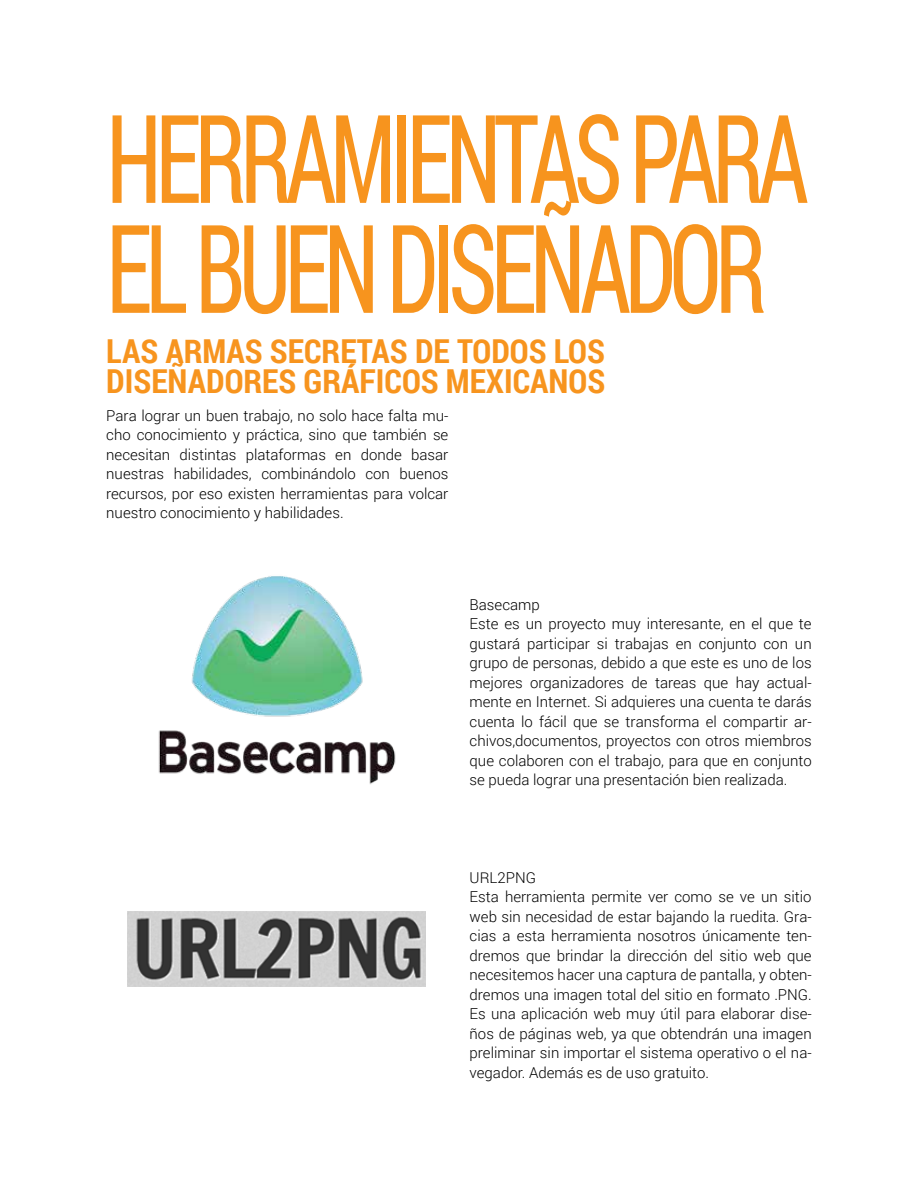
<style>
.page{position:relative;width:918px;height:1188px;background:#fff}
.page>*{position:absolute;margin:0;border:0;box-sizing:border-box;transform-origin:0 0}
.t1{font:123px/109.9px "Roboto Condensed";letter-spacing:-.065em;color:#f7941e;scale:.74 1}
.t2{font:700 33px "Roboto Condensed";color:#f7941e}
.t3{font:300 15px/19.5px "Roboto";color:#000}
</style>
<div class="page">
<img style="left:158px;top:576px;width:238px;height:209px">
<img style="left:127px;top:911px;width:299px;height:76px">
<h1 class="t1" style="left:106px;top:100px;width:950px">HERRAMIENTAS PARA<br>EL BUEN DISEÑADOR</h1>
<h2 class="t2" style="left:106px;top:329px;width:18px">LAS</h2>
<h2 class="t2" style="left:165px;top:329px;width:21px">ARMAS</h2>
<h2 class="t2" style="left:270px;top:329px;width:18px">SECRETAS</h2>
<h2 class="t2" style="left:415px;top:329px;width:61px">DE TODOS</h2>
<h2 class="t2" style="left:554px;top:329px;width:18px">LOS</h2>
<h2 class="t2" style="left:106px;top:358px;width:16px">DISE</h2>
<h2 class="t2" style="left:168px;top:358px;width:40px">ÑADORES</h2>
<h2 class="t2" style="left:304px;top:358px;width:89px">GRÁFICOS</h2>
<h2 class="t2" style="left:446px;top:358px;width:76px">MEXICANOS</h2>
<p class="t3" style="left:106px;top:405px;width:344px;text-align:justify">Para lograr un buen trabajo, no solo hace falta mu&shy;cho conocimiento y práctica, sino que también se necesitan distintas plataformas en donde basar nuestras habilidades, combinándolo con buenos recursos, por eso existen herramientas para volcar nuestro conocimiento y habilidades.</p>
<p class="t3" style="left:470px;top:594px;width:344px">Basecamp<br>Este es un proyecto muy interesante, en el que te gustará participar si trabajas en conjunto con un grupo de personas, debido a que este es uno de los mejores organizadores de tareas que hay actual&shy;mente en Internet. Si adquieres una cuenta te darás cuenta lo fácil que se transforma el compartir ar&shy;chivos,documentos, proyectos con otros miembros que colaboren con el trabajo, para que en conjunto se pueda lograr una presentación bien realizada.</p>
<p class="t3" style="left:470px;top:867px;width:344px">URL2PNG<br>Esta herramienta permite ver como se ve un sitio web sin necesidad de estar bajando la ruedita. Gra&shy;cias a esta herramienta nosotros únicamente ten&shy;dremos que brindar la dirección del sitio web que necesitemos hacer una captura de pantalla, y obten&shy;dremos una imagen total del sitio en formato .PNG.<br>Es una aplicación web muy útil para elaborar dise&shy;ños de páginas web, ya que obtendrán una imagen preliminar sin importar el sistema operativo o el na&shy;vegador. Además es de uso gratuito.</p>
</div>
